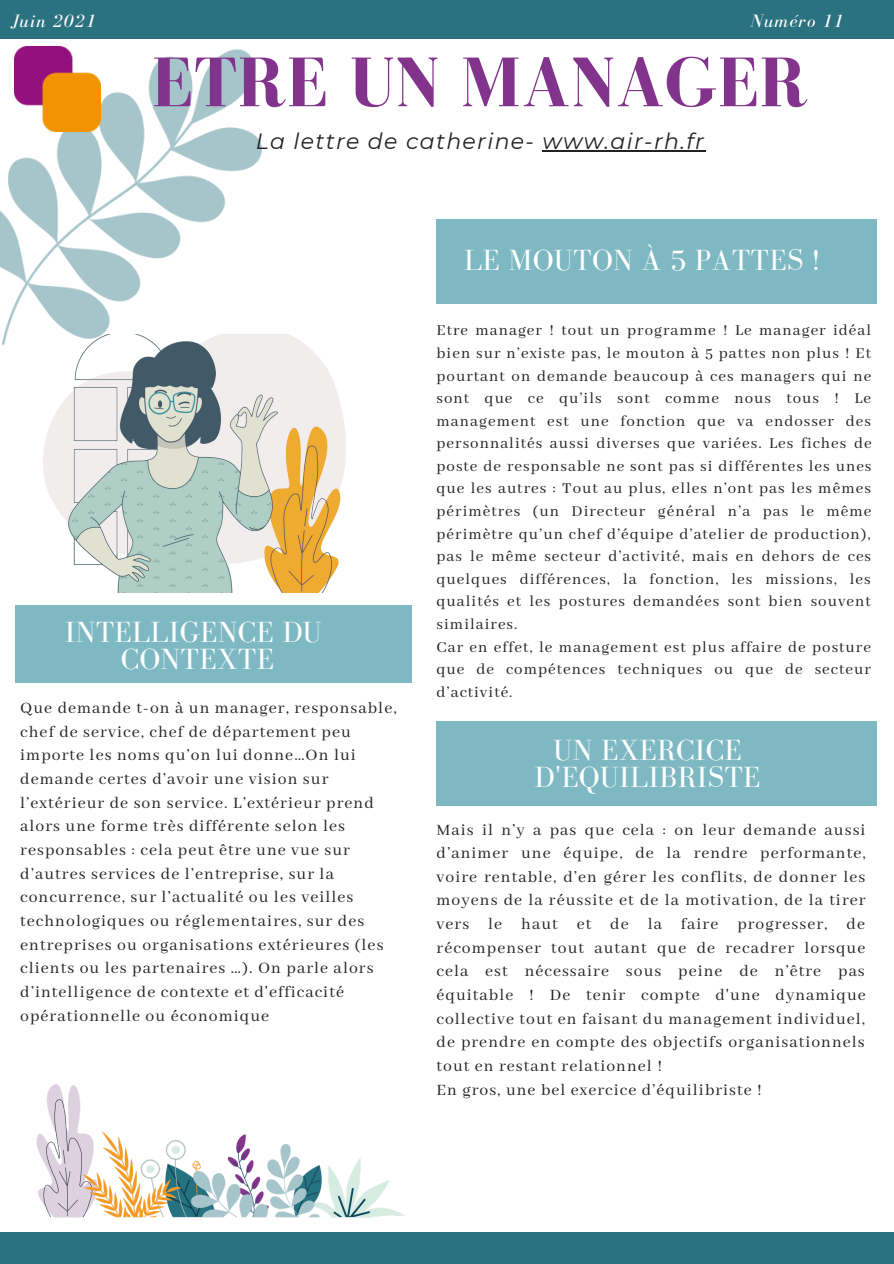
<style>
.page{position:relative;width:894px;height:1264px;background:#fff}
.page>*{position:absolute;margin:0;border:0;box-sizing:border-box;transform-origin:0 0}
.t1{font:700 72px "Bodoni FLF";letter-spacing:.01em;color:#82348c}
.t2{font:30px "Bodoni FLF";letter-spacing:.01em;color:#fff}
.t3{font:italic 22.05px "Montserrat";letter-spacing:.06em;color:#222}
.t4{font:italic 18.45px "Bodoni FLF";letter-spacing:.06em;color:#fff}
.t5{font:17.55px/23.7px "Abhaya Libre";letter-spacing:.06em;color:#222;text-align:justify}
.t6{font:16.8px/22.5px "Abhaya Libre";letter-spacing:.06em;color:#222;text-align:justify}
</style>
<div class="page">
<div style="left:0;top:1231px;width:893px;height:32px;background:#2b7281"></div>
<div style="left:0;top:0;width:893px;height:38px;background:#2b7281"></div>
<img style="left:43px;top:352px;width:303px;height:241px">
<img style="left:36px;top:1084px;width:368px;height:134px">
<div style="left:436px;top:219px;width:440px;height:85px;background:#7eb9c3"></div>
<div style="left:15px;top:605px;width:396px;height:77px;background:#7eb9c3"></div>
<div style="left:436px;top:721px;width:440px;height:84px;background:#7eb9c3"></div>
<img style="left:0;top:38px;width:313px;height:333px">
<hr style="left:542px;top:151px;width:163px;height:1px;background:#222">
<img style="left:15px;top:46px;width:85px;height:86px">
<p class="t4" style="left:11px;top:11px;width:86px">Juin 2021</p>
<p class="t4" style="left:750px;top:11px;width:94px">Numéro 11</p>
<p class="t1" style="left:152px;top:43px;width:657px">ETRE UN MANAGER</p>
<p class="t3" style="left:256px;top:128px;width:449px">La lettre de catherine- www.air-rh.fr</p>
<p class="t2" style="left:65px;top:615px;width:258px">INTELLIGENCE DU</p>
<p class="t2" style="left:121px;top:642px;width:155px">CONTEXTE</p>
<p class="t5" style="left:20px;top:696px;width:378px;text-align:left">Que demande t-on à un manager, responsable, chef de service, chef de département peu importe les noms qu’on lui donne…On lui demande certes d’avoir une vision sur l’extérieur de son service. L’extérieur prend alors une forme très différente selon les responsables : cela peut être une vue sur d’autres services de l’entreprise, sur la concurrence, sur l’actualité ou les veilles technologiques ou réglementaires, sur des entreprises ou organisations extérieures (les clients ou les partenaires …). On parle alors d’intelligence de contexte et d'efficacité opérationnelle ou économique</p>
<p class="t2" style="left:464px;top:243px;width:357px">LE MOUTON À 5 PATTES !</p>
<p class="t6" style="left:436px;top:320px;width:436px">Etre manager ! tout un programme ! Le manager idéal bien sur n’existe pas, le mouton à 5 pattes non plus ! Et pourtant on demande beaucoup à ces managers qui ne sont que ce qu’ils sont comme nous tous ! Le management est une fonction que va endosser des personnalités aussi diverses que variées. Les fiches de poste de responsable ne sont pas si différentes les unes que les autres : Tout au plus, elles n’ont pas les mêmes périmètres (un Directeur général n’a pas le même périmètre qu’un chef d’équipe d’atelier de production), pas le même secteur d’activité, mais en dehors de ces quelques différences, la fonction, les missions, les qualités et les postures demandées sont bien souvent similaires.</p>
<p class="t6" style="left:436px;top:636px;width:436px">Car en effet, le management est plus affaire de posture que de compétences techniques ou que de secteur d’activité.</p>
<p class="t2" style="left:553px;top:734px;width:190px">UN EXERCICE</p>
<p class="t2" style="left:534px;top:761px;width:227px">D'EQUILIBRISTE</p>
<p class="t5" style="left:436px;top:818px;width:430px">Mais il n’y a pas que cela : on leur demande aussi d’animer une équipe, de la rendre performante, voire rentable, d’en gérer les conflits, de donner les moyens de la réussite et de la motivation, de la tirer vers le haut et de la faire progresser, de récompenser tout autant que de recadrer lorsque cela est nécessaire sous peine de n’être pas équitable ! De tenir compte d'une dynamique collective tout en faisant du management individuel, de prendre en compte des objectifs organisationnels tout en restant relationnel !</p>
<p class="t5" style="left:436px;top:1078px;width:327px">En gros, une bel exercice d’équilibriste !</p>
</div>
